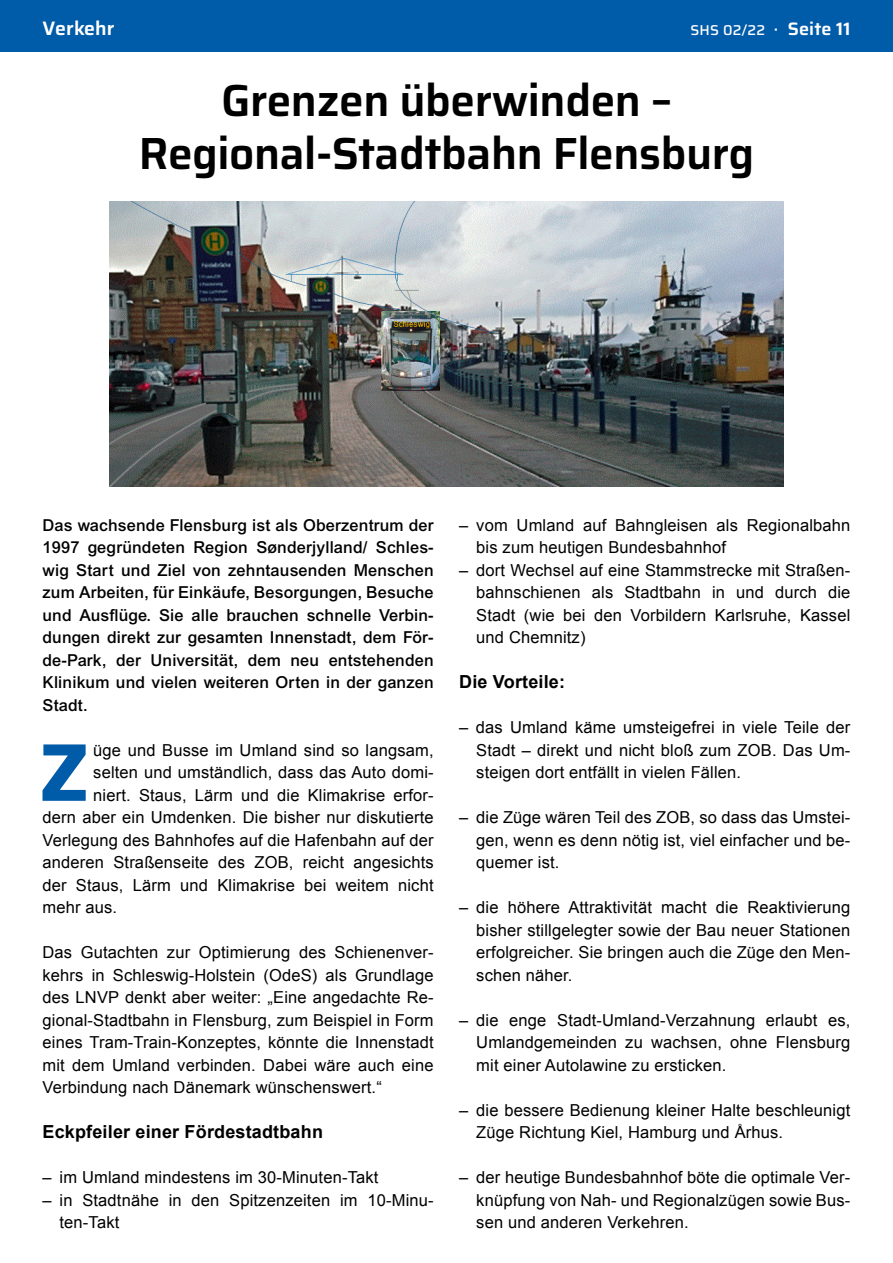
<style>
.page{position:relative;width:893px;height:1263px;background:#fff}
.page>*{position:absolute;margin:0;border:0;box-sizing:border-box;transform-origin:0 0}
.t1{font:700 81.9px "Saira";color:#005ba9}
.t2{font:600 45px/52.5px "Saira";letter-spacing:-.01em;color:#000;text-align:center}
.t3{font:600 19.5px "Saira";letter-spacing:.01em;color:#fff}
.t4{font:700 18px "Arial";letter-spacing:.01em;color:#000}
.t5{font:16.5px/22.5px "Arial";letter-spacing:.01em;color:#000;text-align:justify}
.t6{font:500 16.5px/22.5px "Arial MT Std";letter-spacing:.01em;color:#000;text-align:justify}
.t7{font:500 14.25px "Saira";letter-spacing:.02em;color:#fff}
.s1{font-size:18px}
.s2{font-weight:600;font-size:18px}
</style>
<div class="page">
<img style="left:110px;top:202px;width:673px;height:284px">
<div style="left:0;top:0;width:893px;height:51px;background:#005ba9"></div>
<p class="t3" style="left:43px;top:12px;width:74px">Verkehr</p>
<p class="t7" style="left:690px;top:18px;width:162px">SHS 02/22 <span class="s1">·</span> <span class="s2">Seite 11</span></p>
<h2 class="t2" style="left:139px;top:73px;width:617px">Grenzen überwinden –<br>Regional-Stadtbahn Flensburg</h2>
<p class="t6" style="left:43px;top:514px;width:393px">Das wachsende Flensburg ist als Oberzentrum der 1997 gegründeten Region Sønderjylland/ Schles&shy;wig Start und Ziel von zehntausenden Menschen zum Arbeiten, für Einkäufe, Besorgungen, Besuche und Ausflüge. Sie alle brauchen schnelle Verbin&shy;dungen direkt zur gesamten Innenstadt, dem För&shy;de-Park, der Universität, dem neu entstehenden Klinikum und vielen weiteren Orten in der ganzen Stadt.</p>
<h1 class="t1" style="left:39px;top:706px;width:52px">Z</h1>
<p class="t5" style="left:93px;top:739px;width:342px">üge und Busse im Umland sind so langsam,</p>
<p class="t5" style="left:93px;top:761px;width:342px">selten und umständlich, dass das Auto domi-</p>
<p class="t5" style="left:93px;top:784px;width:342px">niert. Staus, Lärm und die Klimakrise erfor-</p>
<p class="t5" style="left:43px;top:806px;width:393px">dern aber ein Umdenken. Die bisher nur diskutierte</p>
<p class="t5" style="left:43px;top:829px;width:393px">Verlegung des Bahnhofes auf die Hafenbahn auf der</p>
<p class="t5" style="left:43px;top:851px;width:393px">anderen Straßenseite des ZOB, reicht angesichts</p>
<p class="t5" style="left:43px;top:874px;width:393px">der Staus, Lärm und Klimakrise bei weitem nicht</p>
<p class="t5" style="left:43px;top:896px;width:76px">mehr aus.</p>
<p class="t5" style="left:43px;top:941px;width:393px">Das Gutachten zur Optimierung des Schienenver&shy;kehrs in Schleswig-Holstein (OdeS) als Grundlage des LNVP denkt aber weiter: „Eine angedachte Re&shy;gional-Stadtbahn in Flensburg, zum Beispiel in Form eines Tram-Train-Konzeptes, könnte die Innenstadt mit dem Umland verbinden. Dabei wäre auch eine Verbindung nach Dänemark wünschenswert.“</p>
<p class="t4" style="left:43px;top:1120px;width:282px">Eckpfeiler einer Fördestadtbahn</p>
<p class="t5" style="left:43px;top:1166px;width:337px">– im Umland mindestens im 30-Minuten-Takt</p>
<p class="t5" style="left:60px;top:1189px;width:376px;text-indent:-17px">– in Stadtnähe in den Spitzenzeiten im 10-Minu&shy;ten-Takt</p>
<p class="t5" style="left:476px;top:514px;width:376px;text-indent:-17px">– vom Umland auf Bahngleisen als Regionalbahn bis zum heutigen Bundesbahnhof</p>
<p class="t5" style="left:476px;top:559px;width:376px;text-indent:-17px">– dort Wechsel auf eine Stammstrecke mit Straßen&shy;bahnschienen als Stadtbahn in und durch die Stadt (wie bei den Vorbildern Karlsruhe, Kassel und Chemnitz)</p>
<p class="t4" style="left:459px;top:670px;width:107px">Die Vorteile:</p>
<p class="t5" style="left:476px;top:716px;width:376px;text-indent:-17px">– das Umland käme umsteigefrei in viele Teile der Stadt – direkt und nicht bloß zum ZOB. Das Um&shy;steigen dort entfällt in vielen Fällen.</p>
<p class="t5" style="left:476px;top:806px;width:376px;text-indent:-17px">– die Züge wären Teil des ZOB, so dass das Umstei&shy;gen, wenn es denn nötig ist, viel einfacher und be&shy;quemer ist.</p>
<p class="t5" style="left:476px;top:896px;width:376px;text-indent:-17px">– die höhere Attraktivität macht die Reaktivierung bisher stillgelegter sowie der Bau neuer Stationen erfolgreicher. Sie bringen auch die Züge den Men&shy;schen näher.</p>
<p class="t5" style="left:476px;top:1009px;width:376px;text-indent:-17px">– die enge Stadt-Umland-Verzahnung erlaubt es, Umlandgemeinden zu wachsen, ohne Flensburg mit einer Autolawine zu ersticken.</p>
<p class="t5" style="left:476px;top:1099px;width:376px;text-indent:-17px">– die bessere Bedienung kleiner Halte beschleunigt<br>Züge Richtung Kiel, Hamburg und Århus.</p>
<p class="t5" style="left:476px;top:1166px;width:376px;text-indent:-17px">– der heutige Bundesbahnhof böte die optimale Ver&shy;knüpfung von Nah- und Regionalzügen sowie Bus&shy;sen und anderen Verkehren.</p>
</div>
